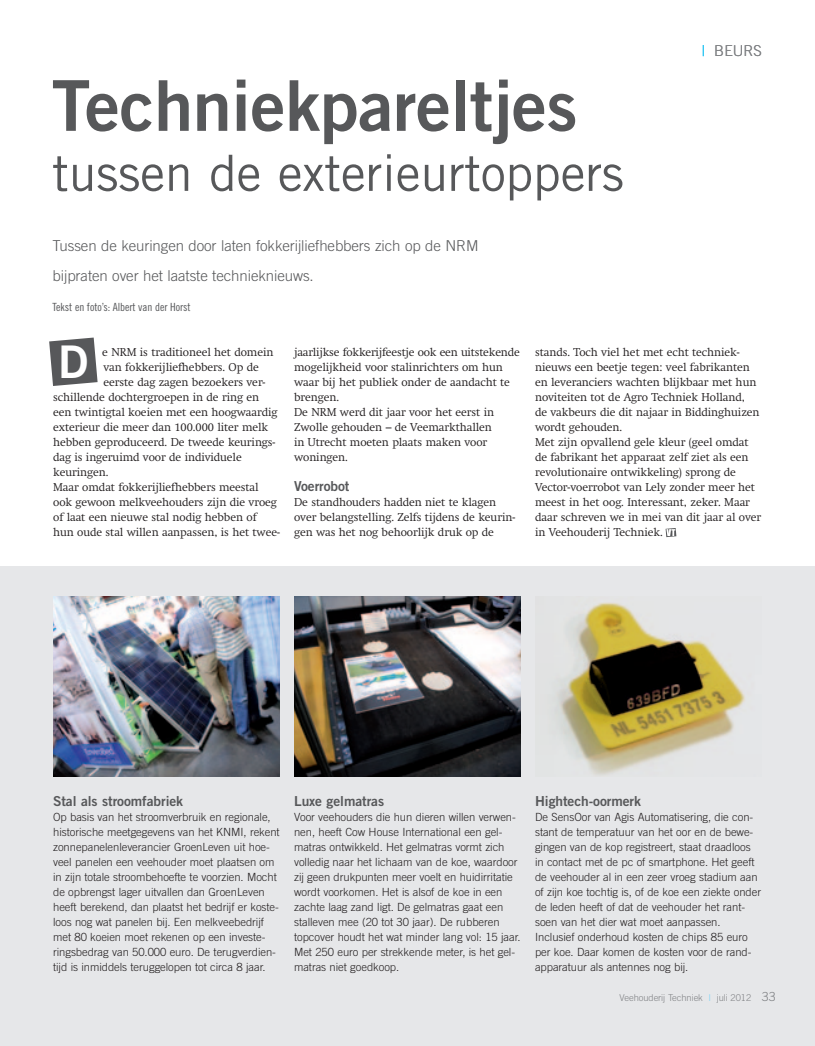
<style>
.page{position:relative;width:815px;height:1046px;background:#fff}
.page>*{position:absolute;margin:0;border:0;box-sizing:border-box;transform-origin:0 0}
.t1{font:70px "Trade Gothic LT Std Bd 2";letter-spacing:-.005em;color:#57585a}
.t2{font:50px "Trade Gothic LT Std";letter-spacing:-.005em;color:#57585a}
.t3{font:45px "Trade Gothic LT Std Bd 2";color:#fff}
.t4{font:300 15px/30px "Trade Gothic LT Std";letter-spacing:-.005em;color:#57585a}
.t5{font:300 15px "Trade Gothic LT Std";color:#808285}
.t6{font:13.75px "Trade Gothic LT Std Bd 2";letter-spacing:-.005em;color:#57585a}
.t7{font:300 11.25px/15px "Trade Gothic LT Std";letter-spacing:-.005em;color:#231f20}
.t8{font:300 11.25px/15px "Swift";letter-spacing:-.005em;color:#231f20}
.t9{font:11.25px "Trade Gothic LT Std Cn 18";letter-spacing:-.005em;color:#57585a}
.t10{font:300 9.38px "Trade Gothic LT Std";letter-spacing:-.01em;color:#808285}
.s1{color:#15c0f2}
.s2{font-weight:400;color:#86d6f7}
.s3{font-size:12.5px}
</style>
<div class="page">
<div style="left:0;top:566px;width:815px;height:479px;background:#e6e7e9"></div>
<img style="left:53px;top:596px;width:227px;height:180px">
<img style="left:294px;top:596px;width:227px;height:180px">
<img style="left:550px;top:602px;width:195px;height:174px">
<svg style="left:666px;top:528px;width:10px;height:9px"></svg>
<svg style="left:49px;top:337px;width:49px;height:49px;background:#737375"></svg>
<h1 class="t1" style="left:52px;top:62px;width:527px">Techniekpareltjes</h1>
<h2 class="t2" style="left:52px;top:143px;width:573px">tussen de exterieurtoppers</h2>
<h3 class="t4" style="left:53px;top:230px;width:428px">Tussen de keuringen door laten fokkerijliefhebbers zich op de NRM bijpraten over het laatste technieknieuws.</h3>
<p class="t9" style="left:53px;top:300px;width:139px">Tekst en foto’s: Albert van der Horst</p>
<h3 class="t5" style="left:702px;top:42px;width:51px"><span class="s1">|</span> beurs</h3>
<h3 class="t3" style="left:58px;top:334px;width:32px">D</h3>
<p class="t8" style="left:102px;top:344px;width:173px">e NRM is traditioneel het domein</p>
<p class="t8" style="left:104px;top:359px;width:157px">van fokkerijliefhebbers. Op de</p>
<p class="t8" style="left:104px;top:374px;width:163px">eerste dag zagen bezoekers ver-</p>
<p class="t8" style="left:53px;top:389px;width:207px">schillende dochtergroepen in de ring en</p>
<p class="t8" style="left:53px;top:404px;width:226px">een twintigtal koeien met een hoogwaardig</p>
<p class="t8" style="left:53px;top:419px;width:217px">exterieur die meer dan 100.000 liter melk</p>
<p class="t8" style="left:53px;top:434px;width:224px">hebben geproduceerd. De tweede keurings-</p>
<p class="t8" style="left:53px;top:449px;width:190px">dag is ingeruimd voor de individuele</p>
<p class="t8" style="left:53px;top:464px;width:57px">keuringen.</p>
<p class="t8" style="left:53px;top:479px;width:207px">Maar omdat fokkerijliefhebbers meestal</p>
<p class="t8" style="left:53px;top:494px;width:225px">ook gewoon melkveehouders zijn die vroeg</p>
<p class="t8" style="left:53px;top:509px;width:205px">of laat een nieuwe stal nodig hebben of</p>
<p class="t8" style="left:53px;top:524px;width:228px">hun oude stal willen aanpassen, is het twee-</p>
<p class="t8" style="left:294px;top:344px;width:227px">jaarlijkse fokkerijfeestje ook een uitstekende mogelijkheid voor stalinrichters om hun waar bij het publiek onder de aandacht te brengen.<br>De NRM werd dit jaar voor het eerst in<br>Zwolle gehouden – de Veemarkthallen<br>in Utrecht moeten plaats maken voor woningen.</p>
<p class="t6" style="left:294px;top:477px;width:57px">Voerrobot</p>
<p class="t8" style="left:294px;top:494px;width:223px">De standhouders hadden niet te klagen over belangstelling. Zelfs tijdens de keurin&shy;gen was het nog behoorlijk druk op de</p>
<p class="t8" style="left:535px;top:344px;width:228px">stands. Toch viel het met echt techniek&shy;nieuws een beetje tegen: veel fabrikanten en leveranciers wachten blijkbaar met hun noviteiten tot de Agro Techniek Holland,<br>de vakbeurs die dit najaar in Biddinghuizen wordt gehouden.<br>Met zijn opvallend gele kleur (geel omdat de fabrikant het apparaat zelf ziet als een revolutionaire ontwikkeling) sprong de Vector-voerrobot van Lely zonder meer het meest in het oog. Interessant, zeker. Maar daar schreven we in mei van dit jaar al over in Veehouderij Techniek.</p>
<p class="t6" style="left:53px;top:792px;width:131px">Stal als stroomfabriek</p>
<p class="t7" style="left:53px;top:809px;width:228px">Op basis van het stroomverbruik en regionale, historische meetgegevens van het KNMI, rekent zonnepanelenleverancier GroenLeven uit hoe&shy;veel panelen een veehouder moet plaatsen om in zijn totale stroombehoefte te voorzien. Mocht de opbrengst lager uitvallen dan GroenLeven heeft berekend, dan plaatst het bedrijf er koste&shy;loos nog wat panelen bij. Een melkveebedrijf met 80 koeien moet rekenen op een investe&shy;ringsbedrag van 50.000 euro. De terugverdien&shy;tijd is inmiddels teruggelopen tot circa 8 jaar.</p>
<p class="t6" style="left:294px;top:792px;width:92px">Luxe gelmatras</p>
<p class="t7" style="left:294px;top:809px;width:228px">Voor veehouders die hun dieren willen verwen&shy;nen, heeft Cow House International een gel&shy;matras ontwikkeld. Het gelmatras vormt zich volledig naar het lichaam van de koe, waardoor zij geen drukpunten meer voelt en huidirritatie wordt voorkomen. Het is alsof de koe in een zachte laag zand ligt. De gelmatras gaat een stalleven mee (20 tot 30 jaar). De rubberen topcover houdt het wat minder lang vol: 15 jaar.<br>Met 250 euro per strekkende meter, is het gel&shy;matras niet goedkoop.</p>
<p class="t6" style="left:535px;top:792px;width:107px">Hightech-oormerk</p>
<p class="t7" style="left:535px;top:809px;width:228px">De SensOor van Agis Automatisering, die con&shy;stant de temperatuur van het oor en de bewe&shy;gingen van de kop registreert, staat draadloos in contact met de pc of smartphone. Het geeft de veehouder al in een zeer vroeg stadium aan of zijn koe tochtig is, of de koe een ziekte onder de leden heeft of dat de veehouder het rant&shy;soen van het dier wat moet aanpassen.<br>Inclusief onderhoud kosten de chips 85 euro per koe. Daar komen de kosten voor de rand&shy;apparatuur als antennes nog bij.</p>
<p class="t10" style="left:620px;top:992px;width:158px">Veehouderij Techniek <span class="s2">l</span> juli 2012 <span class="s3">33</span></p>
</div>
